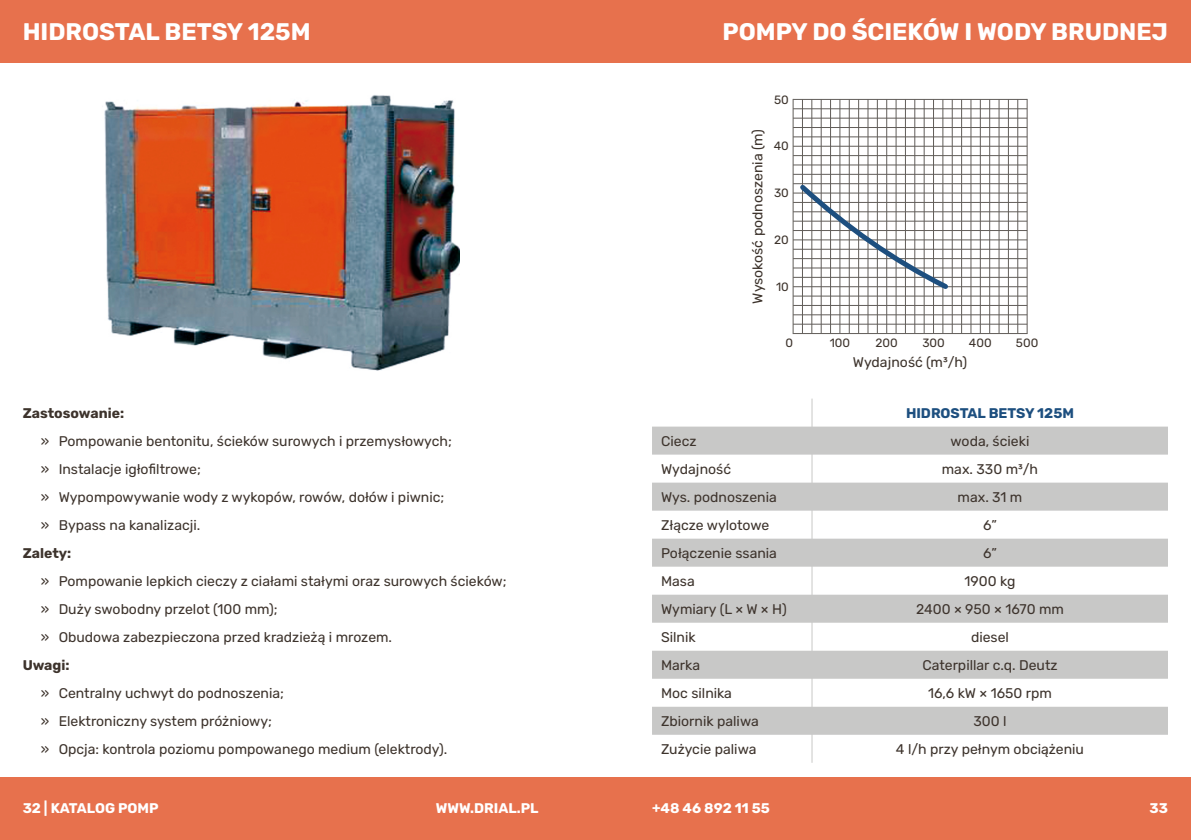
<style>
.page{position:relative;width:1191px;height:840px;background:#fff}
.page>*{position:absolute;margin:0;border:0;box-sizing:border-box;transform-origin:0 0}
.t1{font:700 24px "Rubik";color:#fff}
.t2{font:14px/28px "Rubik";color:#3d332c}
.t3{font:700 14px "Rubik";color:#fff}
.t4{font:700 14px "Rubik";color:#3d332c}
.t5{font:700 14px "Rubik";color:#1d4f7f}
.t6{font:12px "Rubik";color:#3d332c}
</style>
<div class="page">
<div style="left:0;top:0;width:1191px;height:62px;background:#e7714d"></div>
<div style="left:0;top:777px;width:1191px;height:63px;background:#e7714d"></div>
<hr style="left:793px;top:99px;width:1px;height:235px;background:#615d59">
<hr style="left:1027px;top:99px;width:1px;height:235px;background:#615d59">
<hr style="left:839px;top:99px;width:1px;height:234px;background:#615d59">
<hr style="left:886px;top:99px;width:1px;height:234px;background:#615d59">
<hr style="left:933px;top:99px;width:1px;height:234px;background:#615d59">
<hr style="left:980px;top:99px;width:1px;height:234px;background:#615d59">
<hr style="left:802px;top:99px;width:1px;height:234px;background:#615d59">
<hr style="left:811px;top:99px;width:1px;height:234px;background:#615d59">
<hr style="left:821px;top:99px;width:1px;height:234px;background:#615d59">
<hr style="left:830px;top:99px;width:1px;height:234px;background:#615d59">
<hr style="left:849px;top:99px;width:1px;height:234px;background:#615d59">
<hr style="left:858px;top:99px;width:1px;height:234px;background:#615d59">
<hr style="left:868px;top:99px;width:1px;height:234px;background:#615d59">
<hr style="left:877px;top:99px;width:1px;height:234px;background:#615d59">
<hr style="left:896px;top:99px;width:1px;height:234px;background:#615d59">
<hr style="left:905px;top:99px;width:1px;height:234px;background:#615d59">
<hr style="left:914px;top:99px;width:1px;height:234px;background:#615d59">
<hr style="left:924px;top:99px;width:1px;height:234px;background:#615d59">
<hr style="left:942px;top:99px;width:1px;height:234px;background:#615d59">
<hr style="left:952px;top:99px;width:1px;height:234px;background:#615d59">
<hr style="left:961px;top:99px;width:1px;height:234px;background:#615d59">
<hr style="left:971px;top:99px;width:1px;height:234px;background:#615d59">
<hr style="left:989px;top:99px;width:1px;height:234px;background:#615d59">
<hr style="left:999px;top:99px;width:1px;height:234px;background:#615d59">
<hr style="left:1008px;top:99px;width:1px;height:234px;background:#615d59">
<hr style="left:1017px;top:99px;width:1px;height:234px;background:#615d59">
<hr style="left:793px;top:99px;width:234px;height:1px;background:#615d59">
<hr style="left:793px;top:146px;width:234px;height:1px;background:#615d59">
<hr style="left:793px;top:192px;width:234px;height:1px;background:#615d59">
<hr style="left:793px;top:239px;width:234px;height:1px;background:#615d59">
<hr style="left:793px;top:286px;width:234px;height:1px;background:#615d59">
<hr style="left:793px;top:333px;width:234px;height:1px;background:#615d59">
<hr style="left:793px;top:108px;width:234px;height:1px;background:#615d59">
<hr style="left:793px;top:118px;width:234px;height:1px;background:#615d59">
<hr style="left:793px;top:127px;width:234px;height:1px;background:#615d59">
<hr style="left:793px;top:136px;width:234px;height:1px;background:#615d59">
<hr style="left:793px;top:155px;width:234px;height:1px;background:#615d59">
<hr style="left:793px;top:165px;width:234px;height:1px;background:#615d59">
<hr style="left:793px;top:174px;width:234px;height:1px;background:#615d59">
<hr style="left:793px;top:183px;width:234px;height:1px;background:#615d59">
<hr style="left:793px;top:202px;width:234px;height:1px;background:#615d59">
<hr style="left:793px;top:211px;width:234px;height:1px;background:#615d59">
<hr style="left:793px;top:221px;width:234px;height:1px;background:#615d59">
<hr style="left:793px;top:230px;width:234px;height:1px;background:#615d59">
<hr style="left:793px;top:249px;width:234px;height:1px;background:#615d59">
<hr style="left:793px;top:258px;width:234px;height:1px;background:#615d59">
<hr style="left:793px;top:268px;width:234px;height:1px;background:#615d59">
<hr style="left:793px;top:277px;width:234px;height:1px;background:#615d59">
<hr style="left:793px;top:296px;width:234px;height:1px;background:#615d59">
<hr style="left:793px;top:305px;width:234px;height:1px;background:#615d59">
<hr style="left:793px;top:314px;width:234px;height:1px;background:#615d59">
<hr style="left:793px;top:324px;width:234px;height:1px;background:#615d59">
<img style="left:104px;top:95px;width:355px;height:275px">
<svg style="left:796px;top:180px;width:156px;height:113px"></svg>
<svg style="left:652px;top:426px;width:516px;height:308px;fill:#c8c8c7"></svg>
<hr style="left:811px;top:398px;width:1px;height:364px;background:#c8c8c7">
<h1 class="t1" style="left:23px;top:17px;width:289px">HIDROSTAL BETSY 125M</h1>
<p class="t4" style="left:23px;top:404px;width:103px">Zastosowanie:</p>
<p class="t2" style="left:41px;top:427px;width:412px">» Pompowanie bentonitu, ścieków surowych i przemysłowych; » Instalacje igłofiltrowe;<br>» Wypompowywanie wody z wykopów, rowów, dołów i piwnic; » Bypass na kanalizacji.</p>
<p class="t4" style="left:23px;top:544px;width:50px">Zalety:</p>
<p class="t2" style="left:41px;top:567px;width:467px">» Pompowanie lepkich cieczy z ciałami stałymi oraz surowych ścieków; » Duży swobodny przelot (100 mm);<br>» Obudowa zabezpieczona przed kradzieżą i mrozem.</p>
<p class="t4" style="left:23px;top:656px;width:48px">Uwagi:</p>
<p class="t2" style="left:41px;top:679px;width:408px">» Centralny uchwyt do podnoszenia;<br>» Elektroniczny system próżniowy;<br>» Opcja: kontrola poziomu pompowanego medium (elektrody).</p>
<h1 class="t1" style="left:723px;top:17px;width:447px">POMPY DO ŚCIEKÓW I WODY BRUDNEJ</h1>
<p class="t6" style="left:774px;top:92px;width:16px">50</p>
<p class="t2" style="left:744px;top:303px;width:176px;rotate:-90deg">Wysokość podnoszenia (m)</p>
<p class="t6" style="left:774px;top:139px;width:17px">40</p>
<p class="t6" style="left:774px;top:186px;width:16px">30</p>
<p class="t6" style="left:774px;top:233px;width:16px">20</p>
<p class="t6" style="left:776px;top:280px;width:14px">10</p>
<p class="t6" style="left:785px;top:335px;width:9px">0</p>
<p class="t6" style="left:830px;top:335px;width:22px">100</p>
<p class="t6" style="left:875px;top:335px;width:24px">200</p>
<p class="t6" style="left:922px;top:335px;width:24px">300</p>
<p class="t6" style="left:969px;top:335px;width:24px">400</p>
<p class="t6" style="left:1016px;top:335px;width:24px">500</p>
<p class="t2" style="left:853px;top:348px;width:116px">Wydajność (m³/h)</p>
<p class="t5" style="left:906px;top:404px;width:169px">HIDROSTAL BETSY 125M</p>
<p class="t2" style="left:661px;top:427px;width:37px">Ciecz</p>
<p class="t2" style="left:951px;top:427px;width:80px">woda, ścieki</p>
<p class="t2" style="left:661px;top:455px;width:71px">Wydajność</p>
<p class="t2" style="left:942px;top:455px;width:98px">max. 330 m³/h</p>
<p class="t2" style="left:661px;top:483px;width:117px">Wys. podnoszenia</p>
<p class="t2" style="left:958px;top:483px;width:66px">max. 31 m</p>
<p class="t2" style="left:661px;top:511px;width:110px">Złącze wylotowe</p>
<p class="t2" style="left:983px;top:511px;width:15px">6”</p>
<p class="t2" style="left:661px;top:539px;width:117px">Połączenie ssania</p>
<p class="t2" style="left:983px;top:539px;width:15px">6”</p>
<p class="t2" style="left:661px;top:567px;width:35px">Masa</p>
<p class="t2" style="left:965px;top:567px;width:52px">1900 kg</p>
<p class="t2" style="left:661px;top:595px;width:127px">Wymiary (L × W × H)</p>
<p class="t2" style="left:916px;top:595px;width:149px">2400 × 950 × 1670 mm</p>
<p class="t2" style="left:661px;top:623px;width:36px">Silnik</p>
<p class="t2" style="left:971px;top:623px;width:39px">diesel</p>
<p class="t2" style="left:661px;top:651px;width:40px">Marka</p>
<p class="t2" style="left:922px;top:651px;width:137px">Caterpillar c.q. Deutz</p>
<p class="t2" style="left:661px;top:679px;width:72px">Moc silnika</p>
<p class="t2" style="left:928px;top:679px;width:125px">16,6 kW × 1650 rpm</p>
<p class="t2" style="left:661px;top:707px;width:99px">Zbiornik paliwa</p>
<p class="t2" style="left:973px;top:707px;width:35px">300 l</p>
<p class="t2" style="left:661px;top:735px;width:97px">Zużycie paliwa</p>
<p class="t2" style="left:896px;top:735px;width:190px">4 l/h przy pełnym obciążeniu</p>
<p class="t3" style="left:23px;top:800px;width:137px">32 | KATALOG POMP</p>
<p class="t3" style="left:436px;top:800px;width:104px">WWW.DRIAL.PL</p>
<p class="t3" style="left:652px;top:800px;width:119px">+48 46 892 11 55</p>
<p class="t3" style="left:1149px;top:800px;width:20px">33</p>
</div>
